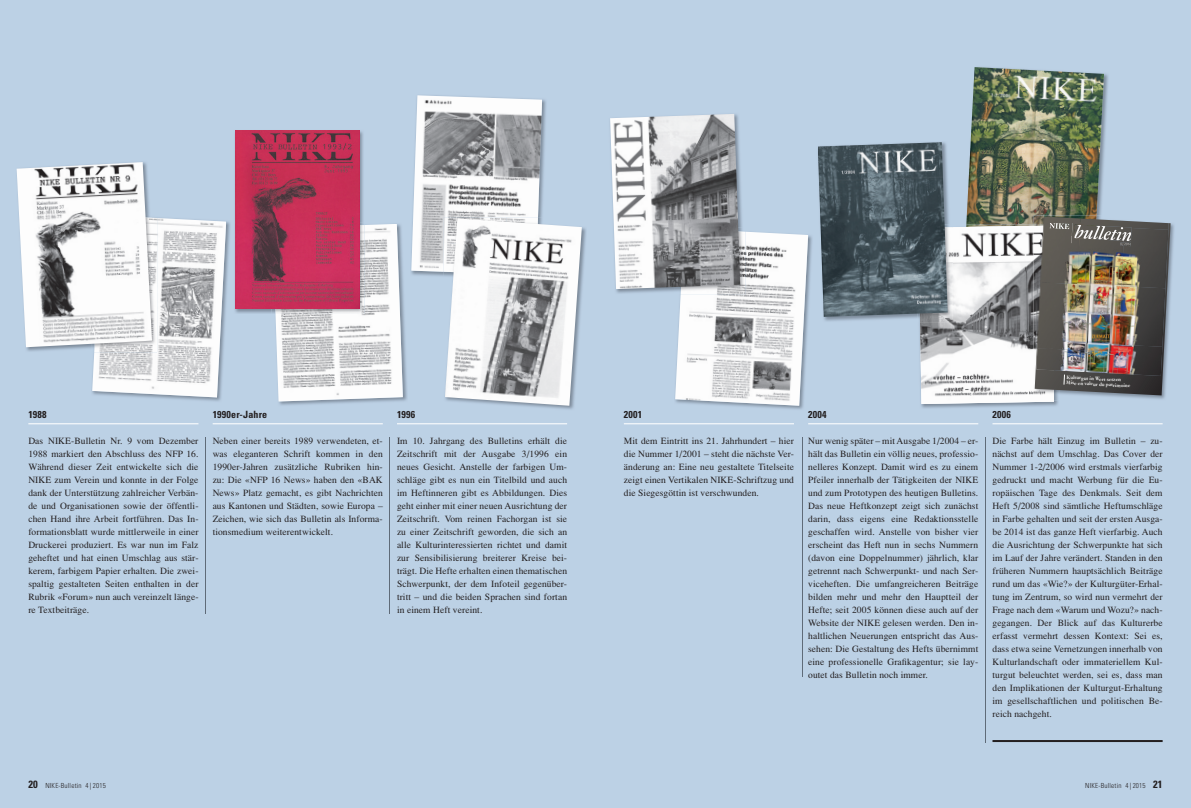
<style>
.page{position:relative;width:1191px;height:808px;background:#bcd1e5}
.page>*{position:absolute;margin:0;border:0;box-sizing:border-box;transform-origin:0 0}
.t1{font:700 condensed 10px "Univers";letter-spacing:.02em;color:#231f20}
.t2{font:9.5px/13px "Times";letter-spacing:.01em;color:#231f20;text-align:justify}
.t3{font:300 condensed 7px "Univers";letter-spacing:.03em;color:#231f20}
.t4{font:700 5.3px/5.3px "Genath";color:#fff}
.s1{font-weight:700;font-size:10.5px}
</style>
<div class="page">
<img style="left:1104px;top:74px;width:4px;height:77px">
<img style="left:966px;top:67px;width:138px;height:150px">
<img style="left:921px;top:404px;width:137px;height:4px">
<hr style="left:992px;top:740px;width:170px;height:2px;background:#231f20">
<hr style="left:206px;top:437px;width:1px;height:177px;background:#5f6b78">
<hr style="left:389px;top:437px;width:1px;height:177px;background:#5f6b78">
<hr style="left:802px;top:437px;width:1px;height:240px;background:#5f6b78">
<hr style="left:985px;top:437px;width:1px;height:306px;background:#5f6b78">
<hr style="left:28px;top:423px;width:170px;height:1px;background:#fff">
<hr style="left:213px;top:423px;width:170px;height:1px;background:#fff">
<hr style="left:397px;top:423px;width:170px;height:1px;background:#fff">
<hr style="left:624px;top:423px;width:170px;height:1px;background:#fff">
<hr style="left:808px;top:423px;width:170px;height:1px;background:#fff">
<hr style="left:992px;top:423px;width:170px;height:1px;background:#fff">
<img style="left:279px;top:291px;width:128px;height:114px">
<img style="left:275px;top:224px;width:128px;height:177px">
<img style="left:144px;top:221px;width:86px;height:180px">
<img style="left:92px;top:218px;width:134px;height:179px">
<img style="left:235px;top:130px;width:128px;height:183px">
<img style="left:272px;top:225px;width:92px;height:89px">
<img style="left:235px;top:131px;width:124px;height:178px">
<img style="left:411px;top:99px;width:135px;height:177px">
<img style="left:411px;top:95px;width:131px;height:177px">
<img style="left:742px;top:231px;width:70px;height:178px">
<img style="left:675px;top:232px;width:133px;height:174px">
<img style="left:616px;top:178px;width:126px;height:115px">
<img style="left:680px;top:228px;width:65px;height:66px">
<img style="left:610px;top:114px;width:130px;height:175px">
<img style="left:16px;top:169px;width:75px;height:182px">
<img style="left:94px;top:218px;width:63px;height:134px">
<img style="left:17px;top:162px;width:135px;height:185px">
<img style="left:527px;top:227px;width:59px;height:182px">
<img style="left:444px;top:217px;width:60px;height:26px">
<img style="left:504px;top:217px;width:34px;height:1px">
<img style="left:444px;top:243px;width:1px;height:31px">
<img style="left:445px;top:218px;width:137px;height:188px">
<img style="left:824px;top:178px;width:125px;height:143px">
<img style="left:818px;top:142px;width:129px;height:175px">
<img style="left:1170px;top:223px;width:4px;height:75px">
<img style="left:1096px;top:215px;width:8px;height:2px">
<img style="left:1033px;top:215px;width:63px;height:2px">
<img style="left:918px;top:217px;width:252px;height:187px">
<img style="left:1074px;top:224px;width:57px;height:17px">
<p class="t1" style="left:28px;top:409px;width:20px">1988</p>
<p class="t2" style="left:28px;top:435px;width:172px">Das NIKE-Bulletin Nr. 9 vom Dezember 1988 markiert den Abschluss des NFP 16.<br>Während dieser Zeit entwickelte sich die NIKE zum Verein und konnte in der Folge dank der Unterstützung zahlreicher Verbän&shy;de und Organisationen sowie der öffentli&shy;chen Hand ihre Arbeit fortführen. Das In&shy;formationsblatt wurde mittlerweile in einer Druckerei produziert. Es war nun im Falz geheftet und hat einen Umschlag aus stär&shy;kerem, farbigem Papier erhalten. Die zwei&shy;spaltig gestalteten Seiten enthalten in der Rubrik «Forum» nun auch vereinzelt länge&shy;re Textbeiträge.</p>
<p class="t1" style="left:213px;top:409px;width:56px">1990er-Jahre</p>
<p class="t2" style="left:213px;top:435px;width:172px">Neben einer bereits 1989 verwendeten, et&shy;was eleganteren Schrift kommen in den 1990er-Jahren zusätzliche Rubriken hin&shy;zu: Die «NFP 16 News» haben den «BAK News» Platz gemacht, es gibt Nachrichten aus Kantonen und Städten, sowie Europa – Zeichen, wie sich das Bulletin als Informa&shy;tionsmedium weiterentwickelt.</p>
<p class="t1" style="left:397px;top:409px;width:20px">1996</p>
<p class="t2" style="left:397px;top:435px;width:172px">Im 10. Jahrgang des Bulletins erhält die Zeitschrift mit der Ausgabe 3/1996 ein neues Gesicht. Anstelle der farbigen Um&shy;schläge gibt es nun ein Titelbild und auch im Heftinneren gibt es Abbildungen. Dies geht einher mit einer neuen Ausrichtung der Zeitschrift. Vom reinen Fachorgan ist sie zu einer Zeitschrift geworden, die sich an alle Kulturinteressierten richtet und damit zur Sensibilisierung breiterer Kreise bei&shy;trägt. Die Hefte erhalten einen thematischen Schwerpunkt, der dem Infoteil gegenüber&shy;tritt – und die beiden Sprachen sind fortan in einem Heft vereint.</p>
<p class="t1" style="left:624px;top:409px;width:20px">2001</p>
<p class="t2" style="left:624px;top:435px;width:172px">Mit dem Eintritt ins 21. Jahrhundert – hier die Nummer 1/2001 – steht die nächste Ver&shy;änderung an: Eine neu gestaltete Titelseite zeigt einen Vertikalen NIKE-Schriftzug und die Siegesgöttin ist verschwunden.</p>
<p class="t1" style="left:808px;top:409px;width:20px">2004</p>
<p class="t2" style="left:808px;top:435px;width:172px">Nur wenig später – mit Ausgabe 1/2004 – er&shy;hält das Bulletin ein völlig neues, professio&shy;nelleres Konzept. Damit wird es zu einem Pfeiler innerhalb der Tätigkeiten der NIKE und zum Prototypen des heutigen Bulletins.<br>Das neue Heftkonzept zeigt sich zunächst darin, dass eigens eine Redaktionsstelle geschaffen wird. Anstelle von bisher vier erscheint das Heft nun in sechs Nummern (davon eine Doppelnummer) jährlich, klar getrennt nach Schwerpunkt- und nach Ser&shy;viceheften. Die umfangreicheren Beiträge bilden mehr und mehr den Hauptteil der Hefte; seit 2005 können diese auch auf der Website der NIKE gelesen werden. Den in&shy;haltlichen Neuerungen entspricht das Aus&shy;sehen: Die Gestaltung des Hefts übernimmt eine professionelle Grafikagentur; sie lay&shy;outet das Bulletin noch immer.</p>
<p class="t4" style="left:1066px;top:374px;width:65px;rotate:3deg">Kulturgut in Wert setzen<br>Mise en valeur du patrimoine</p>
<p class="t1" style="left:992px;top:409px;width:20px">2006</p>
<p class="t2" style="left:992px;top:435px;width:172px">Die Farbe hält Einzug im Bulletin – zu&shy;nächst auf dem Umschlag. Das Cover der Nummer 1-2/2006 wird erstmals vierfarbig gedruckt und macht Werbung für die Eu&shy;ropäischen Tage des Denkmals. Seit dem Heft 5/2008 sind sämtliche Heftumschläge in Farbe gehalten und seit der ersten Ausga&shy;be 2014 ist das ganze Heft vierfarbig. Auch die Ausrichtung der Schwerpunkte hat sich im Lauf der Jahre verändert. Standen in den früheren Nummern hauptsächlich Beiträge rund um das «Wie?» der Kulturgüter-Erhal&shy;tung im Zentrum, so wird nun vermehrt der Frage nach dem «Warum und Wozu?» nach&shy;gegangen. Der Blick auf das Kultur erbe erfasst vermehrt dessen Kontext: Sei es, dass etwa seine Vernetzungen innerhalb von Kulturlandschaft oder immateriellem Kul&shy;turgut beleuchtet werden, sei es, dass man den Implikationen der Kulturgut-Erhaltung im gesellschaftlichen und politischen Be&shy;reich nachgeht.</p>
<p class="t3" style="left:28px;top:781px;width:79px"><span class="s1">20</span> NIKE-Bulletin 4 | 2015</p>
<p class="t3" style="left:1085px;top:781px;width:79px">NIKE-Bulletin 4 | 2015 <span class="s1">21</span></p>
</div>
